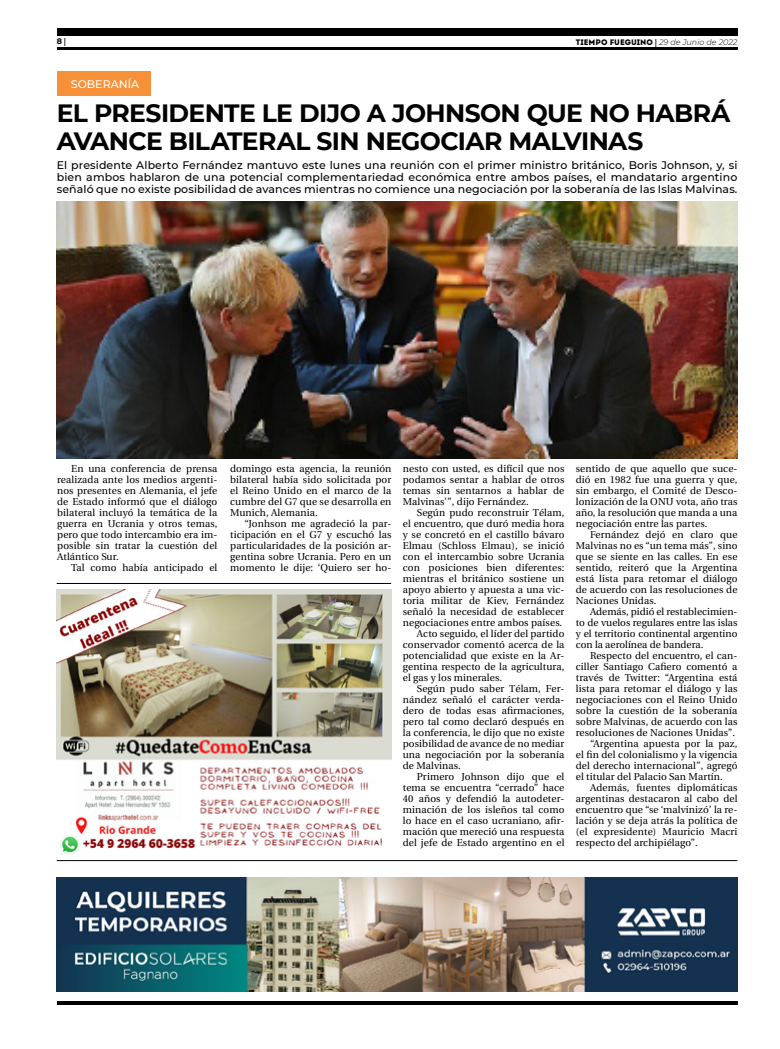
<style>
.page{position:relative;width:780px;height:1049px;background:#fff}
.page>*{position:absolute;margin:0;border:0;box-sizing:border-box;transform-origin:0 0}
.t1{font:700 25px/28px "Montserrat";letter-spacing:-.025em;color:#000}
.t2{font:500 11px/12px "Montserrat";letter-spacing:.01em;color:#000;text-align:justify}
.t3{font:500 11px "Montserrat";color:#fff}
.t4{font:10px/11px "Utopia";letter-spacing:.01em;color:#000;text-align:justify}
.t5{font:italic 300 8px "Montserrat";color:#000}
.t6{font:700 8px "Montserrat";color:#000}
.s1{font-family:"Utopia"}
.s2{font-family:"Intro";font-weight:400;font-style:normal}
.s3{font-family:"Utopia";font-weight:700;font-style:normal}
</style>
<div class="page">
<hr style="left:57px;top:48px;width:680px;height:2px;background:#000">
<div style="left:57px;top:28px;width:680px;height:7px;background:#000"></div>
<hr style="left:57px;top:1001px;width:680px;height:4px;background:#000">
<img style="left:57px;top:877px;width:680px;height:114px">
<img style="left:57px;top:590px;width:334px;height:264px">
<hr style="left:57px;top:860px;width:680px;height:1px;background:#000">
<hr style="left:57px;top:583px;width:334px;height:1px;background:#000">
<div style="left:57px;top:71px;width:93px;height:25px;background:#f79139"></div>
<img style="left:57px;top:202px;width:680px;height:256px">
<p class="t6" style="left:57px;top:35px;width:11px">8 <span class="s1">|</span></p>
<p class="t5" style="left:576px;top:36px;width:163px"><span class="s2">TIEMPO FUEGUINO</span> <span class="s3">|</span> 29 de Junio de 2022</p>
<p class="t3" style="left:71px;top:76px;width:70px">SOBERANÍA</p>
<h1 class="t1" style="left:57px;top:98px;width:675px">EL PRESIDENTE LE DIJO A JOHNSON QUE NO HABRÁ<br>AVANCE BILATERAL SIN NEGOCIAR MALVINAS</h1>
<p class="t2" style="left:57px;top:159px;width:682px">El presidente Alberto Fernández mantuvo este lunes una reunión con el primer ministro británico, Boris Johnson, y, si bien ambos hablaron de una potencial complementariedad económica entre ambos países, el mandatario argentino señaló que no existe posibilidad de avances mientras no comience una negociación por la soberanía de las Islas Malvinas.</p>
<p class="t4" style="left:57px;top:463px;width:162px;text-indent:14px">En una conferencia de prensa realizada ante los medios argenti&shy;nos presentes en Alemania, el jefe de Estado informó que el diálogo bilateral incluyó la temática de la guerra en Ucrania y otros temas, pero que todo intercambio era im&shy;posible sin tratar la cuestión del Atlántico Sur.</p>
<p class="t4" style="left:71px;top:562px;width:147px">Tal como había anticipado el</p>
<p class="t4" style="left:230px;top:463px;width:163px">domingo esta agencia, la reunión bilateral había sido solicitada por el Reino Unido en el marco de la cumbre del G7 que se desarrolla en Munich, Alemania.</p>
<p class="t4" style="left:230px;top:518px;width:163px;text-indent:14px">“Jonhson me agradeció la par&shy;ticipación en el G7 y escuchó las particularidades de la posición ar&shy;gentina sobre Ucrania. Pero en un momento le dije: ‘Quiero ser ho-</p>
<p class="t4" style="left:403px;top:463px;width:163px">nesto con usted, es difícil que nos podamos sentar a hablar de otros temas sin sentarnos a hablar de Malvinas’”, dijo Fernández.</p>
<p class="t4" style="left:417px;top:507px;width:149px">Según pudo reconstruir Télam,</p>
<p class="t4" style="left:403px;top:518px;width:163px">el encuentro, que duró media hora</p>
<p class="t4" style="left:403px;top:529px;width:163px">y se concretó en el castillo bávaro</p>
<p class="t4" style="left:403px;top:540px;width:163px">Elmau (Schloss Elmau), se inició</p>
<p class="t4" style="left:403px;top:551px;width:163px">con el intercambio sobre Ucrania</p>
<p class="t4" style="left:403px;top:562px;width:163px">con posiciones bien diferentes:</p>
<p class="t4" style="left:403px;top:573px;width:163px">mientras el británico sostiene un</p>
<p class="t4" style="left:403px;top:584px;width:163px">apoyo abierto y apuesta a una vic-</p>
<p class="t4" style="left:403px;top:595px;width:163px">toria militar de Kiev, Fernández</p>
<p class="t4" style="left:403px;top:606px;width:163px">señaló la necesidad de establecer</p>
<p class="t4" style="left:403px;top:617px;width:161px">negociaciones entre ambos países.</p>
<p class="t4" style="left:417px;top:628px;width:149px">Acto seguido, el líder del partido</p>
<p class="t4" style="left:403px;top:639px;width:163px">conservador comentó acerca de la</p>
<p class="t4" style="left:403px;top:650px;width:163px">potencialidad que existe en la Ar-</p>
<p class="t4" style="left:403px;top:661px;width:163px">gentina respecto de la agricultura,</p>
<p class="t4" style="left:403px;top:672px;width:101px">el gas y los minerales.</p>
<p class="t4" style="left:417px;top:683px;width:149px">Según pudo saber Télam, Fer-</p>
<p class="t4" style="left:403px;top:694px;width:163px">nández señaló el carácter verda-</p>
<p class="t4" style="left:403px;top:705px;width:163px">dero de todas esas afirmaciones,</p>
<p class="t4" style="left:403px;top:716px;width:163px">pero tal como declaró después en</p>
<p class="t4" style="left:403px;top:727px;width:163px">la conferencia, le dijo que no existe</p>
<p class="t4" style="left:403px;top:738px;width:163px">posibilidad de avance de no mediar</p>
<p class="t4" style="left:403px;top:749px;width:163px">una negociación por la soberanía</p>
<p class="t4" style="left:403px;top:760px;width:59px">de Malvinas.</p>
<p class="t4" style="left:417px;top:771px;width:149px">Primero Johnson dijo que el</p>
<p class="t4" style="left:403px;top:782px;width:163px">tema se encuentra “cerrado” hace</p>
<p class="t4" style="left:403px;top:793px;width:163px">40 años y defendió la autodeter-</p>
<p class="t4" style="left:403px;top:804px;width:163px">minación de los isleños tal como</p>
<p class="t4" style="left:403px;top:815px;width:163px">lo hace en el caso ucraniano, afir-</p>
<p class="t4" style="left:403px;top:826px;width:163px">mación que mereció una respuesta</p>
<p class="t4" style="left:403px;top:837px;width:163px">del jefe de Estado argentino en el</p>
<p class="t4" style="left:575px;top:463px;width:163px">sentido de que aquello que suce&shy;dió en 1982 fue una guerra y que, sin embargo, el Comité de Desco&shy;lonización de la ONU vota, año tras año, la resolución que manda a una negociación entre las partes.</p>
<p class="t4" style="left:575px;top:529px;width:163px;text-indent:14px">Fernández dejó en claro que Malvinas no es “un tema más”, sino que se siente en las calles. En ese sentido, reiteró que la Argentina está lista para retomar el diálogo de acuerdo con las resoluciones de Naciones Unidas.</p>
<p class="t4" style="left:575px;top:606px;width:163px;text-indent:14px">Además, pidió el restablecimien&shy;to de vuelos regulares entre las islas y el territorio continental argentino con la aerolínea de bandera.</p>
<p class="t4" style="left:590px;top:650px;width:149px">Respecto del encuentro, el can-</p>
<p class="t4" style="left:575px;top:661px;width:163px">ciller Santiago Cafiero comentó a</p>
<p class="t4" style="left:575px;top:672px;width:163px">través de Twitter: “Argentina está</p>
<p class="t4" style="left:575px;top:683px;width:163px">lista para retomar el diálogo y las</p>
<p class="t4" style="left:575px;top:694px;width:163px">negociaciones con el Reino Unido</p>
<p class="t4" style="left:575px;top:705px;width:163px">sobre la cuestión de la soberanía</p>
<p class="t4" style="left:575px;top:716px;width:163px">sobre Malvinas, de acuerdo con las</p>
<p class="t4" style="left:575px;top:727px;width:161px">resoluciones de Naciones Unidas”.</p>
<p class="t4" style="left:590px;top:738px;width:149px">“Argentina apuesta por la paz,</p>
<p class="t4" style="left:575px;top:749px;width:163px">el fin del colonialismo y la vigencia</p>
<p class="t4" style="left:575px;top:760px;width:163px">del derecho internacional”, agregó</p>
<p class="t4" style="left:575px;top:771px;width:149px">el titular del Palacio San Martín.</p>
<p class="t4" style="left:590px;top:782px;width:149px">Además, fuentes diplomáticas</p>
<p class="t4" style="left:575px;top:793px;width:163px">argentinas destacaron al cabo del</p>
<p class="t4" style="left:575px;top:804px;width:163px">encuentro que “se ‘malvinizó’ la re-</p>
<p class="t4" style="left:575px;top:815px;width:163px">lación y se deja atrás la política de</p>
<p class="t4" style="left:575px;top:826px;width:163px">(el expresidente) Mauricio Macri</p>
<p class="t4" style="left:575px;top:837px;width:124px">respecto del archipiélago”.</p>
</div>
